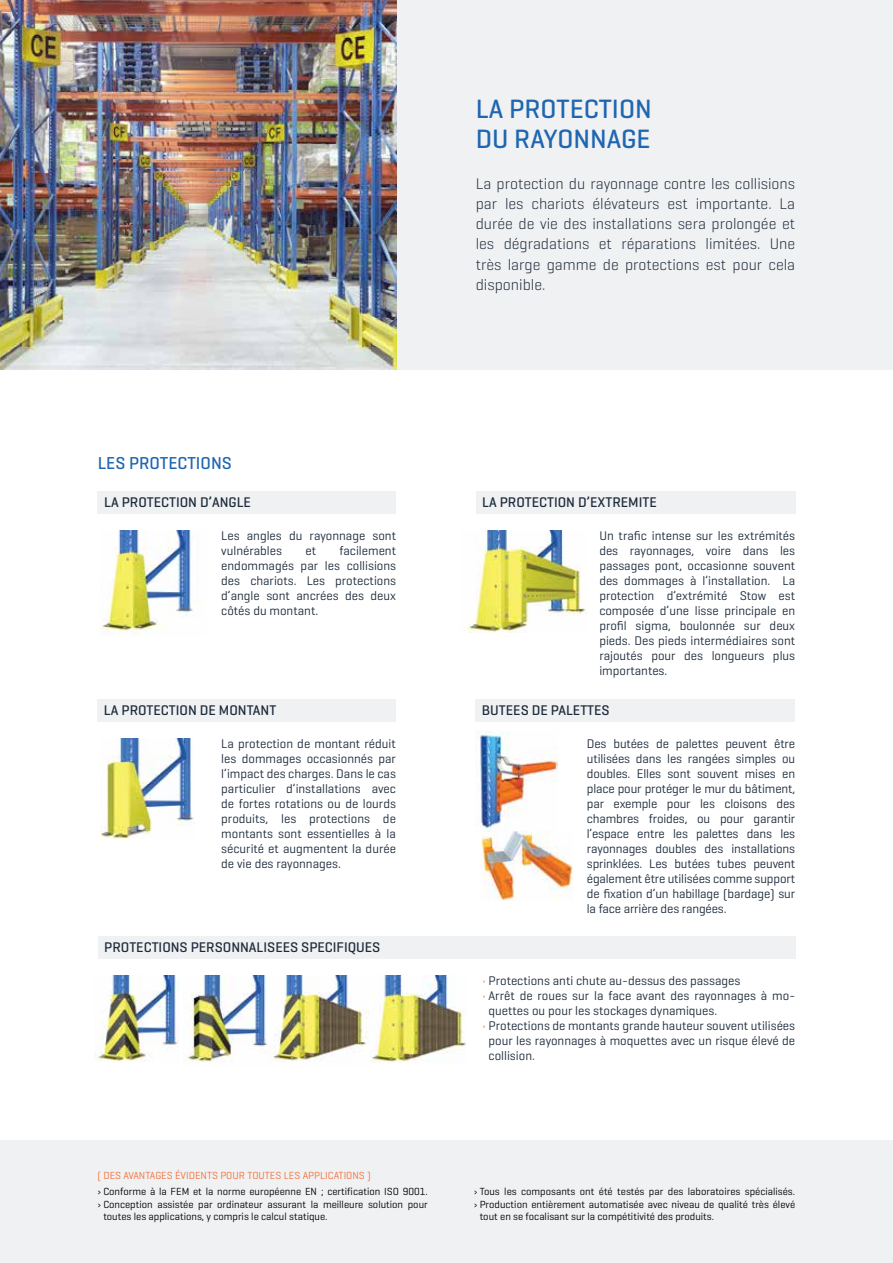
<style>
.page{position:relative;width:893px;height:1263px;background:#fff}
.page>*{position:absolute;margin:0;border:0;box-sizing:border-box;transform-origin:0 0}
.t1{font:500 27px/30px "Geogrotesque";color:#1f66b1}
.t2{font:500 17.55px "Geogrotesque";color:#1f66b1}
.t3{font:300 15.75px/20.2px "Geogrotesque";color:#1d2b3b;text-align:justify}
.t4{font:500 14.25px "Geogrotesque";color:#1d2b3b}
.t5{font:12.75px/15px "Geogrotesque";color:#1d2b3b;text-align:justify}
.t6{font:10.5px "Geogrotesque";color:#000}
.t7{font:10.5px "Geogrotesque";color:#f3723e}
.s1{color:#f36f21}
</style>
<div class="page">
<div style="left:0;top:1140px;width:893px;height:123px;background:#f0f1f2"></div>
<div style="left:0;top:0;width:893px;height:370px;background:#f0f1f2"></div>
<img style="left:0;top:0;width:396px;height:370px">
<div style="left:98px;top:491px;width:298px;height:22px;background:#f0f1f2"></div>
<div style="left:476px;top:491px;width:319px;height:22px;background:#f0f1f2"></div>
<div style="left:98px;top:936px;width:697px;height:22px;background:#f0f1f2"></div>
<div style="left:98px;top:699px;width:298px;height:22px;background:#f0f1f2"></div>
<div style="left:476px;top:699px;width:319px;height:22px;background:#f0f1f2"></div>
<img style="left:465px;top:531px;width:122px;height:102px">
<img style="left:101px;top:739px;width:93px;height:100px">
<img style="left:185px;top:975px;width:82px;height:88px">
<img style="left:370px;top:975px;width:96px;height:88px">
<img style="left:267px;top:975px;width:102px;height:87px">
<img style="left:97px;top:975px;width:82px;height:87px">
<img style="left:100px;top:531px;width:94px;height:103px">
<img style="left:482px;top:831px;width:91px;height:70px">
<img style="left:476px;top:731px;width:82px;height:100px">
<h2 class="t2" style="left:98px;top:452px;width:10px">LES</h2>
<h2 class="t2" style="left:129px;top:452px;width:102px">PROTECTIONS</h2>
<h1 class="t1" style="left:476px;top:93px;width:178px">LA PROTECTION<br>DU RAYONNAGE</h1>
<p class="t3" style="left:476px;top:173px;width:321px">La protection du rayonnage contre les collisions par les chariots élévateurs est importante. La durée de vie des installations sera prolongée et les dégradations et réparations limitées. Une très large gamme de protections est pour cela disponible.</p>
<p class="t4" style="left:104px;top:493px;width:65px">LA PROTECTION</p>
<p class="t4" style="left:200px;top:493px;width:21px">D’ANGL</p>
<p class="t4" style="left:244px;top:493px;width:9px">E</p>
<p class="t4" style="left:482px;top:493px;width:65px">LA PROTECTION</p>
<p class="t4" style="left:578px;top:493px;width:80px">D’EXTREMITE</p>
<p class="t5" style="left:221px;top:528px;width:176px">Les angles du rayonnage sont vulnérables</p>
<p class="t5" style="left:221px;top:543px;width:176px;text-indent:118px">facilement endommagés par les collisions des chariots. Les protections d’angle sont ancrées des deux côtés du montant.</p>
<p class="t5" style="left:305px;top:543px;width:12px">et</p>
<p class="t5" style="left:599px;top:528px;width:197px">Un trafic intense sur les extrémités des rayonnages, voire dans les passages pont, occasionne souvent des dommages à l’installation. La protection d’extrémité Stow est composée d’une lisse principale en profil sigma, boulonnée sur deux pieds. Des pieds intermédiaires sont rajoutés pour des longueurs plus importantes.</p>
<p class="t4" style="left:104px;top:701px;width:65px">LA PROTECTION</p>
<p class="t4" style="left:200px;top:701px;width:29px">DE MONTANT</p>
<p class="t4" style="left:482px;top:701px;width:129px">BUTEES DE PALETTES</p>
<p class="t5" style="left:221px;top:736px;width:176px">La protection de montant réduit les dommages occasionnés par l’impact des charges. Dans le cas particulier d’installations avec de fortes rotations ou de lourds produits, les protections de montants sont essentielles à la sécurité et augmentent la durée de vie des rayonnages.</p>
<p class="t5" style="left:587px;top:736px;width:210px">Des butées de palettes peuvent être utilisées dans les rangées simples ou doubles. Elles sont souvent mises en place pour protéger le mur du bâtiment, par exemple pour les cloisons des chambres froides, ou pour garantir l’espace entre les palettes dans les rayonnages doubles des installations sprinklées. Les butées tubes peuvent également être utilisées comme support de fixation d’un habillage (bardage) sur la face arrière des rangées.</p>
<p class="t4" style="left:104px;top:938px;width:48px">PROTECTION</p>
<p class="t4" style="left:180px;top:938px;width:52px">S PERSONNALI</p>
<p class="t4" style="left:267px;top:938px;width:115px">SEES SPECI FIQUES</p>
<p class="t7" style="left:97px;top:1169px;width:275px">( Des avantages évid ents pour toutes les applications )</p>
<p class="t6" style="left:97px;top:1185px;width:293px">› Conforme à la FEM et la norme européenne EN ; certification ISO</p>
<p class="t6" style="left:403px;top:1185px;width:27px">9001.</p>
<p class="t6" style="left:97px;top:1197px;width:332px">› Conception assistée par ordinateur assurant la meilleure solution pour</p>
<p class="t6" style="left:103px;top:1210px;width:226px">toutes les applications, y compris le calcul statique.</p>
<p class="t5" style="left:483px;top:973px;width:259px"><span class="s1">•</span> Protections anti chute au-dessus des passages</p>
<p class="t5" style="left:489px;top:988px;width:308px;text-indent:-6px"><span class="s1">•</span> Arrêt de roues sur la face avant des rayonnages à mo&shy;quettes ou pour les stockages dynamiques.</p>
<p class="t5" style="left:489px;top:1018px;width:308px;text-indent:-6px"><span class="s1">•</span> Protections de montants grande hauteur souvent utilisées pour les rayonnages à moquettes avec un risque élevé de collision.</p>
<p class="t6" style="left:474px;top:1185px;width:323px">› Tous les composants ont été testés par des laboratoires spécialisés.</p>
<p class="t6" style="left:474px;top:1197px;width:323px">› Production entièrement automatisée avec niveau de qualité très élevé</p>
<p class="t6" style="left:480px;top:1210px;width:236px">tout en se focalisant sur la compétitivité des produits.</p>
</div>
